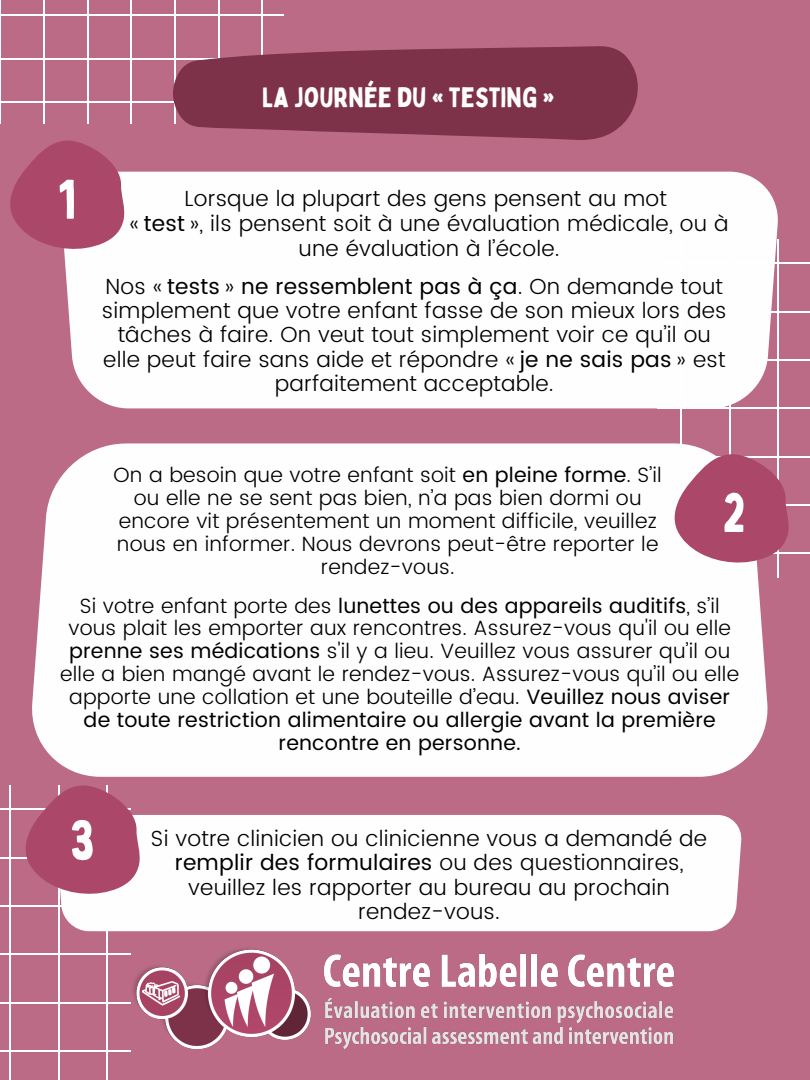
<style>
.page{position:relative;width:810px;height:1080px;background:#bb6b86}
.page>*{position:absolute;margin:0;border:0;box-sizing:border-box;transform-origin:0 0}
.t1{font:415.06px "Blueberry";color:#7e324a}
.t2{font:54.69px "Bobby Jones";color:#fffefe}
.t3{font:27.5px "Bobby Jones";color:#fffefe}
.t4{font:300 21.88px/24.4px "Poppins";letter-spacing:.01em;color:#000;text-align:center}
.t5{font:300 20.62px/23px "Poppins";letter-spacing:.01em;color:#000;text-align:center}
.s1{font-weight:400}
</style>
<div class="page">
<hr style="left:262px;top:0;width:1px;height:124px;background:#fff">
<hr style="left:218px;top:0;width:1px;height:124px;background:#fff">
<hr style="left:174px;top:0;width:1px;height:124px;background:#fff">
<hr style="left:131px;top:0;width:1px;height:124px;background:#fff">
<hr style="left:87px;top:0;width:1px;height:124px;background:#fff">
<hr style="left:43px;top:0;width:1px;height:124px;background:#fff">
<hr style="left:0;top:0;width:1px;height:124px;background:#fff">
<hr style="left:0;top:102px;width:284px;height:1px;background:#fff">
<hr style="left:0;top:58px;width:284px;height:1px;background:#fff">
<hr style="left:0;top:15px;width:284px;height:1px;background:#fff">
<div style="left:64px;top:172px;width:716px;height:236px;background:#fffefe"></div>
<svg style="left:10px;top:140px;width:116px;height:112px"></svg>
<hr style="left:778px;top:239px;width:1px;height:339px;background:#fff">
<hr style="left:729px;top:239px;width:1px;height:339px;background:#fff">
<hr style="left:681px;top:239px;width:1px;height:339px;background:#fff">
<hr style="left:657px;top:553px;width:153px;height:1px;background:#fff">
<hr style="left:657px;top:505px;width:153px;height:1px;background:#fff">
<hr style="left:657px;top:456px;width:153px;height:1px;background:#fff">
<hr style="left:657px;top:408px;width:153px;height:1px;background:#fff">
<hr style="left:657px;top:359px;width:153px;height:1px;background:#fff">
<hr style="left:657px;top:311px;width:153px;height:1px;background:#fff">
<hr style="left:657px;top:262px;width:153px;height:2px;background:#fff">
<img style="left:133px;top:948px;width:541px;height:102px">
<div style="left:32px;top:443px;width:736px;height:334px;background:#fffefe"></div>
<div style="left:59px;top:815px;width:683px;height:116px;background:#fffefe"></div>
<hr style="left:106px;top:785px;width:2px;height:295px;background:#fff">
<hr style="left:58px;top:785px;width:1px;height:295px;background:#fff">
<hr style="left:10px;top:785px;width:1px;height:295px;background:#fff">
<hr style="left:0;top:1051px;width:131px;height:1px;background:#fff">
<hr style="left:0;top:1002px;width:131px;height:2px;background:#fff">
<hr style="left:0;top:954px;width:131px;height:1px;background:#fff">
<hr style="left:0;top:905px;width:131px;height:2px;background:#fff">
<hr style="left:0;top:857px;width:131px;height:1px;background:#fff">
<hr style="left:0;top:809px;width:131px;height:1px;background:#fff">
<svg style="left:23px;top:785px;width:118px;height:112px"></svg>
<svg style="left:672px;top:454px;width:118px;height:112px;background:#bc6c86"></svg>
<p class="t1" style="left:708px;top:42px;width:113px;rotate:90deg">l</p>
<p class="t3" style="left:262px;top:80px;width:294px">LA JOURNÉE DU « TESTING »</p>
<p class="t2" style="left:57px;top:165px;width:20px">1</p>
<p class="t4" style="left:185px;top:186px;width:484px">Lorsque la plupart des gens pensent au mot</p>
<p class="t4" style="left:130px;top:211px;width:600px;line-height:24.9px">« <span class="s1">test</span> », ils pensent soit à une évaluation médicale, ou à une évaluation à l’école.</p>
<p class="t4" style="left:102px;top:274px;width:626px">Nos « <span class="s1">tests</span> » <span class="s1">ne ressemblent pas à ça</span>. On demande tout simplement que votre enfant fasse de son mieux lors des tâches à faire. On veut tout simplement voir ce qu’il ou elle peut faire sans aide et répondre « <span class="s1">je ne sais pas</span> » est parfaitement acceptable.</p>
<p class="t5" style="left:114px;top:464px;width:550px">On a besoin que votre enfant soit <span class="s1">en pleine forme</span>. S’il ou elle ne se sent pas bien, n’a pas bien dormi ou encore vit présentement un moment difficile, veuillez nous en informer. Nous devrons peut-être reporter le rendez-vous.</p>
<p class="t2" style="left:722px;top:478px;width:25px">2</p>
<p class="t5" style="left:60px;top:594px;width:680px">Si votre enfant porte des <span class="s1">lunettes ou des appareils auditifs</span>, s’il vous plait les emporter aux rencontres. Assurez-vous qu'il ou elle <span class="s1">prenne ses médications</span> s'il y a lieu. Veuillez vous assurer qu’il ou elle a bien mangé avant le rendez-vous. Assurez-vous qu’il ou elle apporte une collation et une bouteille d’eau. <span class="s1">Veuillez nous aviser de toute restriction alimentaire ou allergie avant la première rencontre en personne.</span></p>
<p class="t2" style="left:70px;top:806px;width:27px">3</p>
<p class="t4" style="left:151px;top:826px;width:558px">Si votre clinicien ou clinicienne vous a demandé de <span class="s1">remplir des formulaires</span> ou des questionnaires, veuillez les rapporter au bureau au prochain rendez-vous.</p>
</div>
